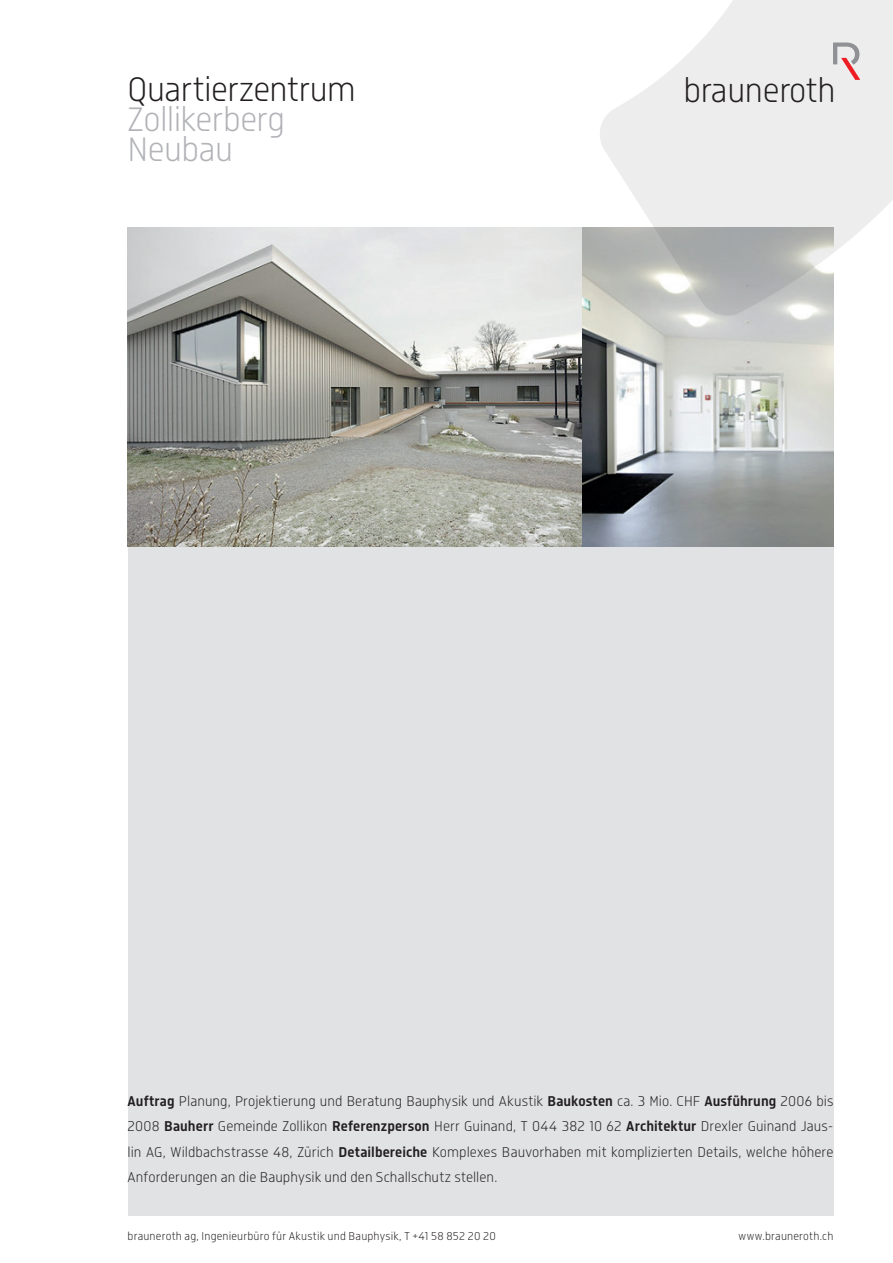
<style>
.page{position:relative;width:893px;height:1263px;background:#fff}
.page>*{position:absolute;margin:0;border:0;box-sizing:border-box;transform-origin:0 0}
.t1{font:300 35.85px "Isotonic";letter-spacing:-.01em;color:#231f20}
.t2{font:300 35.85px/29.5px "Isotonic";letter-spacing:-.015em;color:#b2b3b7}
.t3{font:300 15px/25.5px "Isotonic";letter-spacing:.005em;color:#231f20;text-align:justify}
.t4{font:300 12px "Isotonic";letter-spacing:.015em;color:#231f20}
.s1{font-weight:600}
</style>
<div class="page">
<div style="left:128px;top:546px;width:705px;height:670px;background:#e1e2e4"></div>
<img style="left:128px;top:316px;width:455px;height:230px">
<svg style="left:583px;top:316px;width:250px;height:230px"></svg>
<svg style="left:127px;top:0;width:766px;height:316px"></svg>
<svg style="left:833px;top:43px;width:27px;height:37px"></svg>
<h1 class="t1" style="left:128px;top:70px;width:230px">Quartierzentrum</h1>
<h1 class="t2" style="left:128px;top:105px;width:159px">Zollikerberg<br>Neubau</h1>
<h1 class="t1" style="left:684px;top:70px;width:153px">brauneroth</h1>
<p class="t3" style="left:128px;top:1088px;width:707px"><span class="s1">Auftrag</span> Planung, Projektierung und Beratung Bauphysik und Akustik <span class="s1">Baukosten</span> ca. 3 Mio. CHF <span class="s1">Ausführung</span> 2006 bis 2008 <span class="s1">Bauherr</span> Gemeinde Zollikon <span class="s1">Referenzperson</span> Herr Guinand, T 044 382 10 62 <span class="s1">Architektur</span> Drexler Guinand Jaus&shy;lin AG, Wildbachstrasse 48, Zürich <span class="s1">Detailbereiche</span> Komplexes Bauvorhaben mit komplizierten Details, welche höhere Anforderungen an die Bauphysik und den Schallschutz stellen.</p>
<p class="t4" style="left:128px;top:1229px;width:370px">brauneroth ag, Ingenieurbüro für Akustik und Bauphysik, T +41 58 852 20 20</p>
<p class="t4" style="left:739px;top:1229px;width:96px">www.brauneroth.ch</p>
</div>
